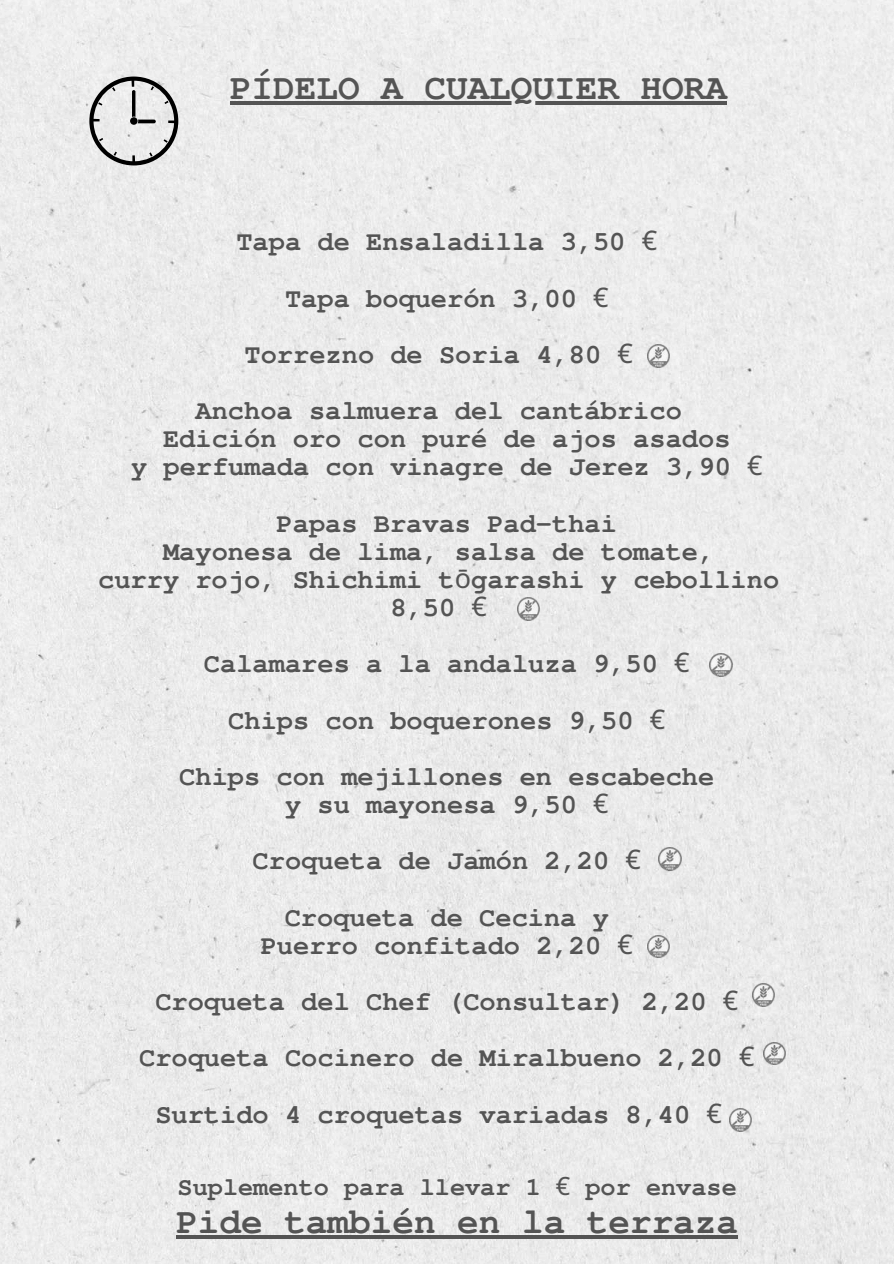
<style>
.page{position:relative;width:894px;height:1264px;background:#fff}
.page>*{position:absolute;margin:0;border:0;box-sizing:border-box;transform-origin:0 0}
.t1{font:700 36px "Tlwg Typewriter";color:#545454}
.t2{font:700 27px/56.2px "Tlwg Typewriter";color:#545454;text-align:center}
.t3{font:700 25.2px "Tlwg Typewriter";color:#545454}
.s1{font-family:"Noto Sans";font-weight:400}
</style>
<div class="page">
<img style="left:0;top:0;width:893px;height:1263px">
<svg style="left:89px;top:77px;width:89px;height:88px"></svg>
<img style="left:647px;top:935px;width:22px;height:22px">
<img style="left:658px;top:847px;width:22px;height:23px">
<img style="left:709px;top:653px;width:23px;height:23px">
<img style="left:517px;top:597px;width:22px;height:23px">
<hr style="left:230px;top:101px;width:496px;height:3px;background:#545454">
<hr style="left:176px;top:1235px;width:562px;height:3px;background:#545454">
<img style="left:751px;top:983px;width:23px;height:23px">
<img style="left:763px;top:1042px;width:22px;height:22px">
<img style="left:729px;top:1108px;width:22px;height:23px">
<img style="left:647px;top:344px;width:22px;height:23px">
<h1 class="t1" style="left:230px;top:65px;width:498px">PÍDELO A CUALQUIER HORA</h1>
<p class="t2" style="left:195px;top:214px;width:487px">Tapa de Ensaladilla 3,50 <span class="s1">€<br></span>Tapa boquerón 3,00 <span class="s1">€<br></span>Torrezno de Soria 4,80 <span class="s1">€<br></span>Anchoa salmuera del cantábrico</p>
<p class="t2" style="left:131px;top:425px;width:633px;line-height:28.2px">Edición oro con puré de ajos asados<br>y perfumada con vinagre de Jerez 3,90 <span class="s1">€</span></p>
<p class="t2" style="left:276px;top:496px;width:342px">Papas Bravas Pad-thai</p>
<p class="t2" style="left:163px;top:524px;width:552px">Mayonesa de lima, salsa de tomate,</p>
<p class="t2" style="left:98px;top:552px;width:682px">curry rojo, Shichimi t<span class="s1">ō</span>garashi y cebollino</p>
<p class="t2" style="left:390px;top:580px;width:98px">8,50 <span class="s1">€</span></p>
<p class="t2" style="left:179px;top:636px;width:536px">Calamares a la andaluza 9,50 <span class="s1">€<br></span>Chips con boquerones 9,50 <span class="s1">€<br></span>Chips con mejillones en escabeche</p>
<p class="t2" style="left:252px;top:777px;width:390px">y su mayonesa 9,50 <span class="s1">€<br></span>Croqueta de Jamón 2,20 <span class="s1">€<br></span>Croqueta de Cecina y</p>
<p class="t2" style="left:261px;top:918px;width:373px">Puerro confitado 2,20 <span class="s1">€</span></p>
<p class="t2" style="left:155px;top:974px;width:584px">Croqueta del Chef (Consultar) 2,20 <span class="s1">€</span></p>
<p class="t2" style="left:139px;top:1030px;width:616px">Croqueta Cocinero de Miralbueno 2,20 <span class="s1">€</span></p>
<p class="t2" style="left:155px;top:1086px;width:568px">Surtido 4 croquetas variadas 8,40 <span class="s1">€</span></p>
<p class="t3" style="left:177px;top:1171px;width:560px">Suplemento para llevar 1 <span class="s1">€</span> por envase</p>
<h1 class="t1" style="left:176px;top:1199px;width:563px">Pide también en la terraza</h1>
</div>
